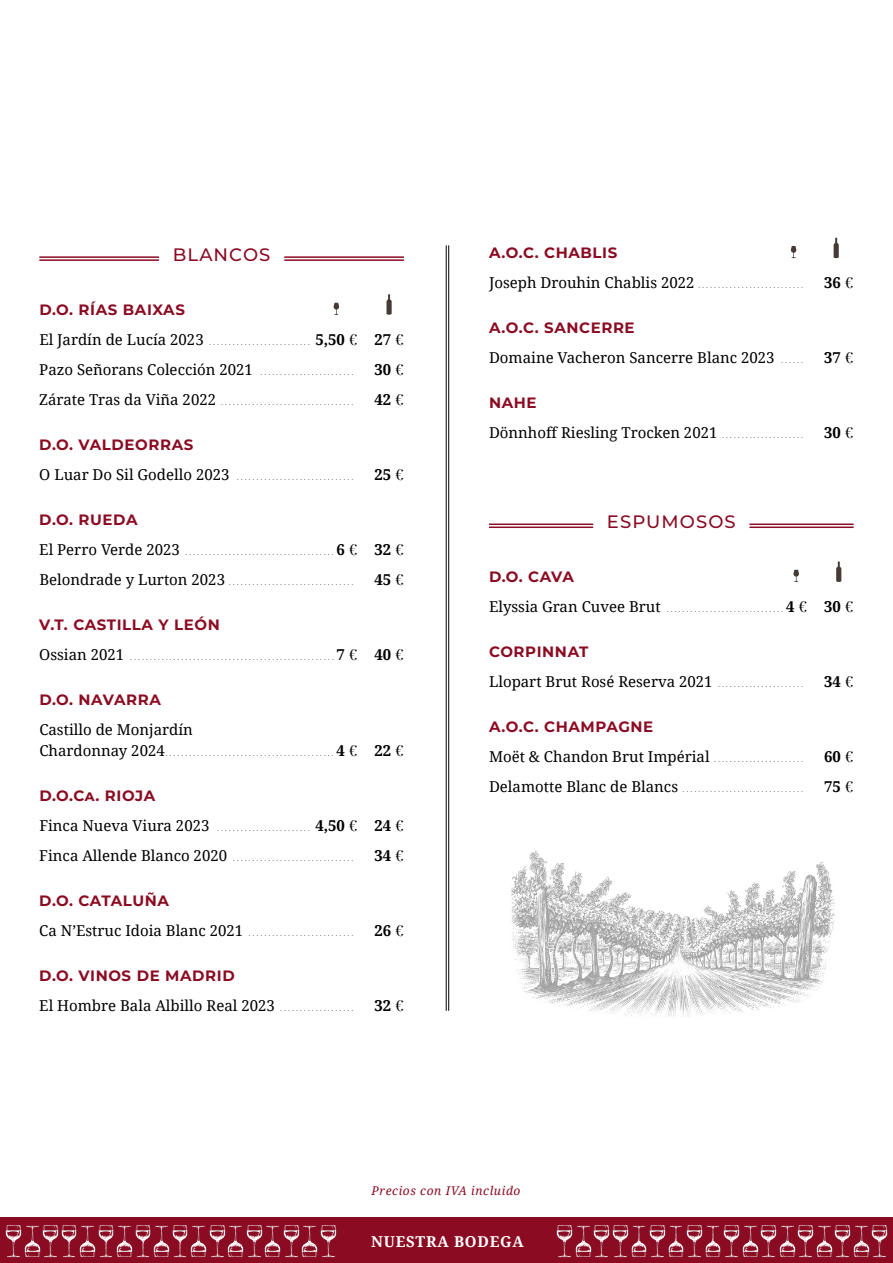
<style>
.page{position:relative;width:893px;height:1263px;background:#fff}
.page>*{position:absolute;margin:0;border:0;box-sizing:border-box;transform-origin:0 0}
.t1{font:500 18px "Montserrat";letter-spacing:.06em;color:#8b0b22}
.t2{font:15px "Droid Serif";color:#000}
.t3{font:700 15px "Montserrat";letter-spacing:.04em;color:#8b0b22}
.t4{font:700 15px "Droid Serif";color:#000}
.t5{font:700 15px "Droid Serif";letter-spacing:.05em;color:#fff}
.t6{font:italic 12px "Droid Serif";letter-spacing:.05em;color:#8b0b22}
.t7{font:300 9px "Roboto";color:#000}
.s1{font-family:"Droid Serif";font-weight:400;font-size:15px}
.s2{font-family:"Droid Serif";font-weight:700;font-size:15px}
.s3{font-family:"Playfair Display";font-weight:400;font-size:15px}
.s4{font-family:"Roboto";font-weight:300;font-size:9px}
.s5{font-family:"Playfair Display";font-weight:400}
</style>
<div class="page">
<div style="left:0;top:1217px;width:893px;height:46px;background:#8b0b22"></div>
<hr style="left:448px;top:245px;width:1px;height:766px;background:#000">
<hr style="left:446px;top:245px;width:1px;height:766px;background:#000">
<img style="left:24px;top:1225px;width:35px;height:33px">
<img style="left:5px;top:1225px;width:17px;height:33px">
<img style="left:320px;top:1225px;width:16px;height:33px">
<img style="left:302px;top:1225px;width:16px;height:32px">
<img style="left:283px;top:1225px;width:16px;height:33px">
<img style="left:265px;top:1225px;width:16px;height:32px">
<img style="left:246px;top:1225px;width:16px;height:33px">
<img style="left:228px;top:1225px;width:16px;height:32px">
<img style="left:209px;top:1225px;width:16px;height:33px">
<img style="left:191px;top:1225px;width:16px;height:32px">
<img style="left:172px;top:1225px;width:16px;height:33px">
<img style="left:154px;top:1225px;width:16px;height:32px">
<img style="left:135px;top:1225px;width:16px;height:33px">
<img style="left:117px;top:1225px;width:16px;height:32px">
<img style="left:80px;top:1225px;width:34px;height:33px">
<img style="left:61px;top:1225px;width:16px;height:33px">
<img style="left:575px;top:1225px;width:53px;height:33px">
<img style="left:556px;top:1225px;width:17px;height:33px">
<img style="left:853px;top:1225px;width:35px;height:33px">
<img style="left:816px;top:1225px;width:35px;height:33px">
<img style="left:779px;top:1225px;width:35px;height:33px">
<img style="left:742px;top:1225px;width:35px;height:33px">
<img style="left:723px;top:1225px;width:16px;height:33px">
<img style="left:705px;top:1225px;width:16px;height:32px">
<img style="left:686px;top:1225px;width:16px;height:33px">
<img style="left:668px;top:1225px;width:16px;height:32px">
<img style="left:631px;top:1225px;width:35px;height:33px">
<img style="left:511px;top:851px;width:325px;height:166px">
<hr style="left:39px;top:259px;width:120px;height:2px;background:#8b0b22">
<hr style="left:39px;top:256px;width:120px;height:2px;background:#8b0b22">
<hr style="left:284px;top:259px;width:120px;height:2px;background:#8b0b22">
<hr style="left:284px;top:256px;width:120px;height:2px;background:#8b0b22">
<hr style="left:489px;top:526px;width:104px;height:2px;background:#8b0b22">
<hr style="left:489px;top:523px;width:104px;height:2px;background:#8b0b22">
<hr style="left:749px;top:526px;width:105px;height:2px;background:#8b0b22">
<hr style="left:749px;top:523px;width:105px;height:2px;background:#8b0b22">
<svg style="left:386px;top:294px;width:6px;height:21px"></svg>
<svg style="left:333px;top:303px;width:6px;height:12px"></svg>
<svg style="left:836px;top:561px;width:6px;height:21px"></svg>
<svg style="left:793px;top:570px;width:6px;height:12px"></svg>
<svg style="left:833px;top:238px;width:6px;height:20px"></svg>
<svg style="left:791px;top:246px;width:6px;height:12px"></svg>
<h1 class="t1" style="left:173px;top:242px;width:99px">BLANCOS</h1>
<h2 class="t3" style="left:39px;top:299px;width:147px">D.O. RÍAS BAIXAS</h2>
<p class="t7" style="left:39px;top:335px;width:366px"><span class="s1">El Jardín de Lucía 2023</span> .......................... <span class="s2">5,50</span> <span class="s3">€</span> <span class="s2">27</span> <span class="s3">€</span></p>
<h2 class="t2" style="left:39px;top:359px;width:316px">Pazo Señorans Colección 2021 <span class="s4">........................</span></h2>
<h2 class="t4" style="left:375px;top:361px;width:31px">30 <span class="s5">€</span></h2>
<p class="t7" style="left:39px;top:395px;width:316px"><span class="s1">Zárate Tras da Viña 2022</span> ..................................</p>
<h2 class="t4" style="left:375px;top:391px;width:31px">42 <span class="s5">€</span></h2>
<h2 class="t3" style="left:39px;top:434px;width:156px">D.O. VALDEORRAS</h2>
<p class="t7" style="left:39px;top:470px;width:316px"><span class="s1">O Luar Do Sil Godello 2023</span> ..............................</p>
<h2 class="t4" style="left:375px;top:466px;width:31px">25 <span class="s5">€</span></h2>
<h2 class="t3" style="left:39px;top:509px;width:100px">D.O. RUEDA</h2>
<p class="t7" style="left:39px;top:545px;width:366px"><span class="s1">El Perro Verde 2023</span> ...................................... <span class="s2">6</span> <span class="s3">€</span> <span class="s2">32</span> <span class="s3">€</span></p>
<p class="t7" style="left:39px;top:575px;width:316px"><span class="s1">Belondrade y Lurton 2023</span> ................................</p>
<h2 class="t4" style="left:375px;top:571px;width:31px">45 <span class="s5">€</span></h2>
<h2 class="t3" style="left:39px;top:614px;width:182px">V.T. CASTILLA Y LEÓN</h2>
<p class="t7" style="left:39px;top:650px;width:366px"><span class="s1">Ossian 2021</span> ....................................................<span class="s2">7</span> <span class="s3">€</span> <span class="s2">40</span> <span class="s3">€</span></p>
<h2 class="t3" style="left:39px;top:689px;width:123px">D.O. NAVARRA</h2>
<h2 class="t2" style="left:39px;top:719px;width:155px">Castillo de Monjardín</h2>
<p class="t7" style="left:39px;top:746px;width:366px"><span class="s1">Chardonnay 2024</span>........................................... <span class="s2">4</span> <span class="s3">€</span> <span class="s2">22</span> <span class="s3">€</span></p>
<h2 class="t3" style="left:39px;top:785px;width:117px">D.O.Ca. RIOJA</h2>
<p class="t7" style="left:39px;top:821px;width:366px"><span class="s1">Finca Nueva Viura 2023</span> ........................ <span class="s2">4,50</span> <span class="s3">€</span> <span class="s2">24</span> <span class="s3">€</span></p>
<p class="t7" style="left:39px;top:851px;width:316px"><span class="s1">Finca Allende Blanco 2020</span> ...............................</p>
<h2 class="t4" style="left:375px;top:847px;width:31px">34 <span class="s5">€</span></h2>
<h2 class="t3" style="left:39px;top:890px;width:131px">D.O. CATALUÑA</h2>
<p class="t7" style="left:39px;top:926px;width:316px"><span class="s1">Ca N’Estruc Idoia Blanc 2021</span> ...........................</p>
<h2 class="t4" style="left:375px;top:922px;width:31px">26 <span class="s5">€</span></h2>
<h2 class="t3" style="left:39px;top:965px;width:197px">D.O. VINOS DE MADRID</h2>
<h2 class="t2" style="left:39px;top:995px;width:316px">El Hombre Bala Albillo Real 2023 <span class="s4">. . . . . . . . . . . . . . . . . . .</span></h2>
<h2 class="t4" style="left:375px;top:997px;width:31px">32 <span class="s5">€</span></h2>
<h2 class="t3" style="left:489px;top:242px;width:130px">A.O.C. CHABLIS</h2>
<p class="t7" style="left:489px;top:278px;width:316px"><span class="s1">Joseph Drouhin Chablis 2022</span> ...........................</p>
<h2 class="t4" style="left:824px;top:274px;width:31px">36 <span class="s5">€</span></h2>
<h2 class="t3" style="left:489px;top:317px;width:147px">A.O.C. SANCERRE</h2>
<h2 class="t2" style="left:489px;top:347px;width:316px">Domaine Vacheron Sancerre Blanc 2023 <span class="s4">. . . . . .</span></h2>
<h2 class="t4" style="left:824px;top:349px;width:31px">37 <span class="s5">€</span></h2>
<h2 class="t3" style="left:489px;top:392px;width:49px">NAHE</h2>
<h2 class="t2" style="left:489px;top:422px;width:316px">Dönnhoff Riesling Trocken 2021 <span class="s4">. . . . . . . . . . . . . . . . . . . . .</span></h2>
<h2 class="t4" style="left:824px;top:424px;width:31px">30 <span class="s5">€</span></h2>
<h1 class="t1" style="left:607px;top:509px;width:130px">ESPUMOSOS</h1>
<h2 class="t3" style="left:489px;top:566px;width:86px">D.O. CAVA</h2>
<p class="t7" style="left:489px;top:602px;width:366px"><span class="s1">Elyssia Gran Cuvee Brut</span> .............................. <span class="s2">4</span> <span class="s3">€</span> <span class="s2">30</span> <span class="s3">€</span></p>
<h2 class="t3" style="left:489px;top:641px;width:101px">CORPINNAT</h2>
<h2 class="t2" style="left:489px;top:671px;width:316px">Llopart Brut Rosé Reserva 2021 <span class="s4">......................</span></h2>
<h2 class="t4" style="left:824px;top:673px;width:31px">34 <span class="s5">€</span></h2>
<h2 class="t3" style="left:489px;top:716px;width:166px">A.O.C. CHAMPAGNE</h2>
<h2 class="t2" style="left:489px;top:746px;width:316px">Moët &amp; Chandon Brut Impérial <span class="s4">.......................</span></h2>
<h2 class="t4" style="left:824px;top:748px;width:31px">60 <span class="s5">€</span></h2>
<p class="t7" style="left:489px;top:782px;width:316px"><span class="s1">Delamotte Blanc de Blancs</span> ...............................</p>
<h2 class="t4" style="left:824px;top:778px;width:31px">75 <span class="s5">€</span></h2>
<h3 class="t6" style="left:371px;top:1184px;width:151px">Precios con IVA incluido</h3>
<h2 class="t5" style="left:371px;top:1233px;width:154px">NUESTRA BODEGA</h2>
</div>
